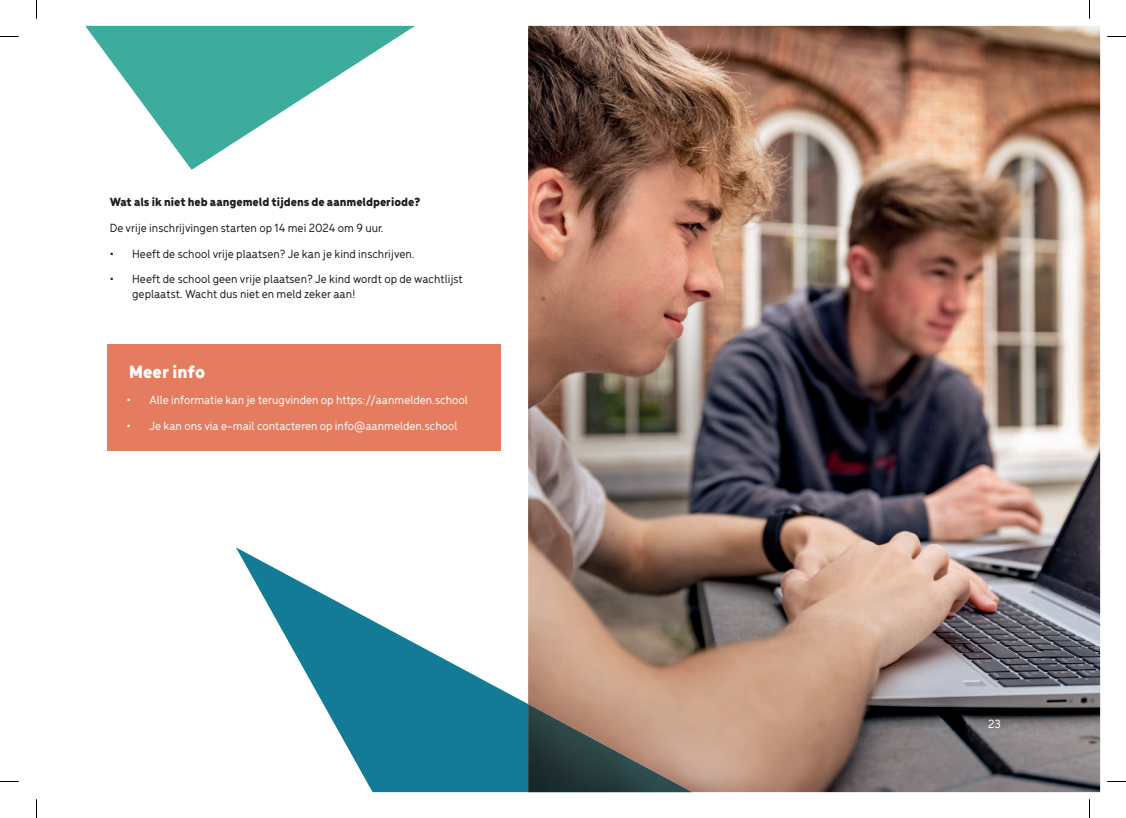
<style>
.page{position:relative;width:1126px;height:818px;background:#fff}
.page>*{position:absolute;margin:0;border:0;box-sizing:border-box;transform-origin:0 0}
.t1{font:900 18.75px "Menca";color:#fff}
.t2{font:500 12.5px/15px "Menca";color:#231f20}
.t3{font:500 12.5px "Menca";color:#fff}
.t4{font:900 12.5px "Menca";color:#231f20}
</style>
<div class="page">
<div style="left:107px;top:344px;width:394px;height:106px;background:#e57c5f"></div>
<img style="left:528px;top:26px;width:571px;height:765px">
<svg style="left:85px;top:26px;width:330px;height:144px"></svg>
<svg style="left:236px;top:547px;width:456px;height:244px"></svg>
<img style="left:528px;top:703px;width:164px;height:88px">
<svg style="left:0;top:36px;width:19px;height:1px"></svg>
<svg style="left:1107px;top:36px;width:18px;height:1px"></svg>
<svg style="left:36px;top:0;width:1px;height:19px"></svg>
<svg style="left:36px;top:799px;width:1px;height:18px"></svg>
<svg style="left:1089px;top:0;width:1px;height:19px"></svg>
<svg style="left:1089px;top:799px;width:1px;height:18px"></svg>
<p class="t4" style="left:110px;top:193px;width:312px">Wat als ik niet heb aangemeld tijdens de aanmeldperiode?</p>
<p class="t2" style="left:110px;top:219px;width:275px">De vrije inschrijvingen starten op 14 mei 2024 om 9 uur.</p>
<p class="t2" style="left:110px;top:245px;width:306px">• Heeft de school vrije plaatsen? Je kan je kind inschrijven.</p>
<p class="t2" style="left:132px;top:271px;width:332px;text-indent:-22px">• Heeft de school geen vrije plaatsen? Je kind wordt op de wachtlijst geplaatst. Wacht dus niet en meld zeker aan!</p>
<h1 class="t1" style="left:129px;top:358px;width:77px">Meer info</h1>
<p class="t3" style="left:127px;top:391px;width:342px">• Alle informatie kan je terugvinden op https://aanmelden.school</p>
<p class="t3" style="left:127px;top:417px;width:332px">• Je kan ons via e-mail contacteren op info@aanmelden.school</p>
<p class="t3" style="left:988px;top:715px;width:14px">23</p>
</div>
